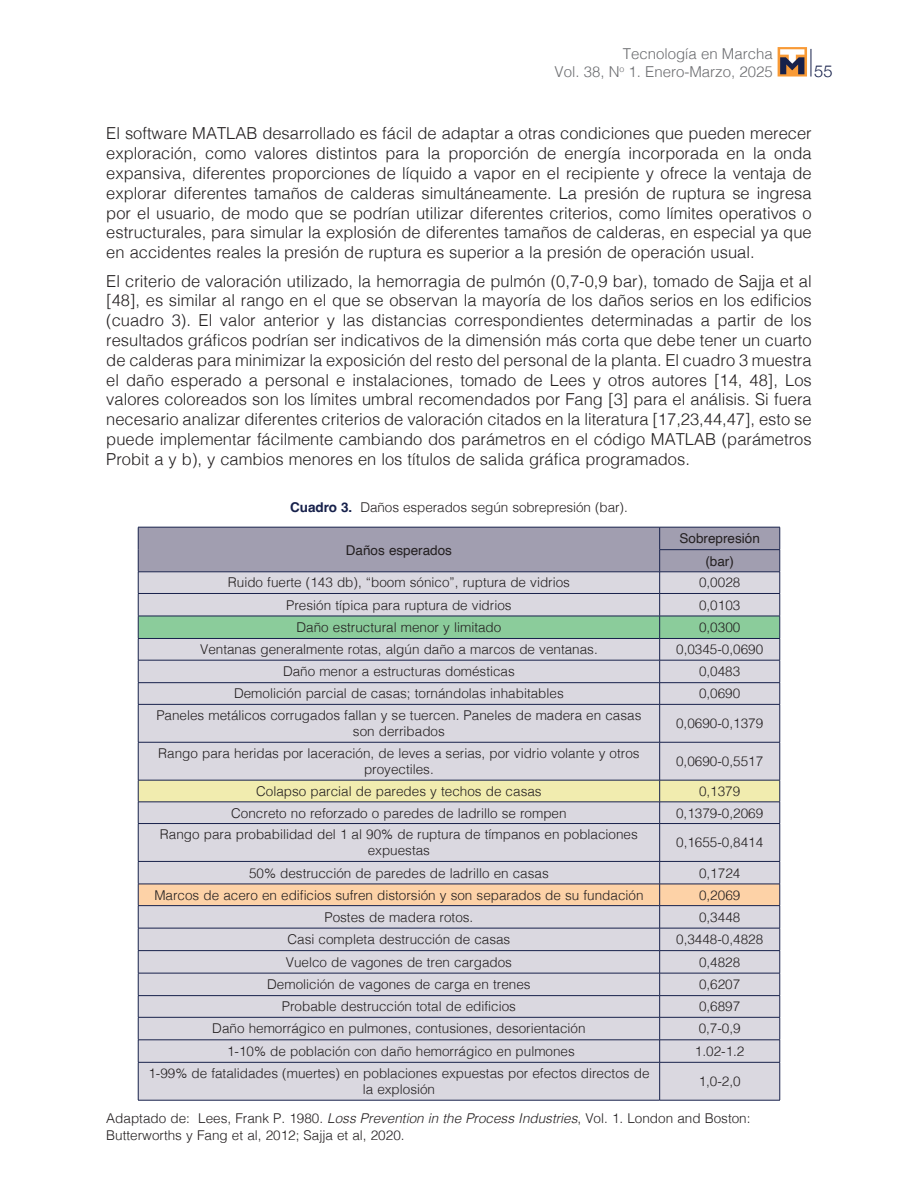
<style>
.page{position:relative;width:918px;height:1188px;background:#fff}
.page>*{position:absolute;margin:0;border:0;box-sizing:border-box;transform-origin:0 0}
.t1{font:300 16.5px/19.8px "Helvetica";color:#231f20;text-align:justify}
.t2{font:300 16.5px "Helvetica Neue";color:#17214b}
.t3{font:300 15px/18px "Helvetica";color:#6c6d70;text-align:right}
.t4{font:300 13.5px/16.2px "Helvetica";color:#231f20;text-align:center}
.t5{font:13.5px/22.4px "Helvetica";color:#231f20;text-align:center}
.s1{font-weight:700;color:#17214b}
.s2{font-style:italic}
</style>
<div class="page">
<svg style="left:811px;top:49px;width:1px;height:28px"></svg>
<svg style="left:778px;top:47px;width:29px;height:30px"></svg>
<svg style="left:780px;top:49px;width:24px;height:25px"></svg>
<div style="left:139px;top:705px;width:641px;height:395px;background:#dad8e0"></div>
<svg style="left:138px;top:527px;width:643px;height:177px;background:#bac0c5"></svg>
<hr style="left:138px;top:704px;width:522px;height:1px;background:#17214b">
<hr style="left:138px;top:705px;width:1px;height:37px;background:#17214b">
<hr style="left:660px;top:704px;width:120px;height:1px;background:#17214b">
<hr style="left:659px;top:705px;width:1px;height:37px;background:#17214b">
<hr style="left:780px;top:705px;width:1px;height:37px;background:#17214b">
<hr style="left:138px;top:742px;width:522px;height:1px;background:#17214b">
<hr style="left:138px;top:742px;width:1px;height:38px;background:#17214b">
<hr style="left:660px;top:742px;width:120px;height:1px;background:#17214b">
<hr style="left:659px;top:742px;width:1px;height:38px;background:#17214b">
<hr style="left:780px;top:742px;width:1px;height:38px;background:#17214b">
<svg style="left:138px;top:780px;width:643px;height:43px;background:#dcd9c2"></svg>
<hr style="left:138px;top:823px;width:522px;height:1px;background:#17214b">
<hr style="left:138px;top:824px;width:1px;height:37px;background:#17214b">
<hr style="left:660px;top:823px;width:120px;height:1px;background:#17214b">
<hr style="left:659px;top:824px;width:1px;height:37px;background:#17214b">
<hr style="left:780px;top:824px;width:1px;height:37px;background:#17214b">
<hr style="left:138px;top:861px;width:522px;height:1px;background:#17214b">
<hr style="left:660px;top:861px;width:120px;height:1px;background:#17214b">
<svg style="left:138px;top:862px;width:643px;height:200px;background:#d4cfd3"></svg>
<hr style="left:138px;top:1062px;width:522px;height:1px;background:#17214b">
<hr style="left:138px;top:1063px;width:1px;height:37px;background:#17214b">
<hr style="left:660px;top:1062px;width:120px;height:1px;background:#17214b">
<hr style="left:659px;top:1063px;width:1px;height:37px;background:#17214b">
<hr style="left:780px;top:1063px;width:1px;height:37px;background:#17214b">
<hr style="left:138px;top:1100px;width:522px;height:1px;background:#17214b">
<hr style="left:660px;top:1100px;width:120px;height:1px;background:#17214b">
<p class="t3" style="left:555px;top:43px;width:220px">Tecnología en Marcha<br>Vol. 38, N<sup>o</sup> 1. Enero-Marzo, 2025</p>
<p class="t2" style="left:814px;top:57px;width:20px">55</p>
<p class="t1" style="left:106px;top:122px;width:707px">El software MATLAB desarrollado es fácil de adaptar a otras condiciones que pueden merecer exploración, como valores distintos para la proporción de energía incorporada en la onda expansiva, diferentes proporciones de líquido a vapor en el recipiente y ofrece la ventaja de explorar diferentes tamaños de calderas simultáneamente. La presión de ruptura se ingresa por el usuario, de modo que se podrían utilizar diferentes criterios, como límites operativos o estructurales, para simular la explosión de diferentes tamaños de calderas, en especial ya que en accidentes reales la presión de ruptura es superior a la presión de operación usual.</p>
<p class="t1" style="left:106px;top:270px;width:707px">El criterio de valoración utilizado, la hemorragia de pulmón (0,7-0,9 bar), tomado de Sajja et al [48], es similar al rango en el que se observan la mayoría de los daños serios en los edificios (cuadro 3). El valor anterior y las distancias correspondientes determinadas a partir de los resultados gráficos podrían ser indicativos de la dimensión más corta que debe tener un cuarto de calderas para minimizar la exposición del resto del personal de la planta. El cuadro 3 muestra el daño esperado a personal e instalaciones, tomado de Lees y otros autores [14, 48], Los valores coloreados son los límites umbral recomendados por Fang [3] para el análisis. Si fuera necesario analizar diferentes criterios de valoración citados en la literatura [17,23,44,47], esto se puede implementar fácilmente cambiando dos parámetros en el código MATLAB (parámetros Probit a y b), y cambios menores en los títulos de salida gráfica programados.</p>
<p class="t4" style="left:290px;top:499px;width:339px"><span class="s1">Cuadro 3.</span> Daños esperados según sobrepresión (bar).</p>
<p class="t5" style="left:346px;top:539px;width:108px">Daños esperados</p>
<p class="t5" style="left:680px;top:528px;width:82px">Sobrepresión (bar)</p>
<p class="t4" style="left:228px;top:574px;width:344px">Ruido fuerte (143 db), “boom sónico”, ruptura de vidrios</p>
<p class="t4" style="left:699px;top:574px;width:43px">0,0028</p>
<p class="t4" style="left:286px;top:596px;width:227px">Presión típica para ruptura de vidrios</p>
<p class="t4" style="left:699px;top:596px;width:43px">0,0103</p>
<p class="t4" style="left:297px;top:618px;width:206px">Daño estructural menor y limitado</p>
<p class="t4" style="left:699px;top:618px;width:43px">0,0300</p>
<p class="t4" style="left:200px;top:640px;width:399px">Ventanas generalmente rotas, algún daño a marcos de ventanas.</p>
<p class="t4" style="left:676px;top:640px;width:89px">0,0345-0,0690</p>
<p class="t4" style="left:283px;top:662px;width:233px">Daño menor a estructuras domésticas</p>
<p class="t4" style="left:699px;top:662px;width:43px">0,0483</p>
<p class="t4" style="left:234px;top:685px;width:331px">Demolición parcial de casas; tornándolas inhabitables</p>
<p class="t4" style="left:699px;top:685px;width:43px">0,0690</p>
<p class="t4" style="left:156px;top:706px;width:487px">Paneles metálicos corrugados fallan y se tuercen. Paneles de madera en casas son derribados</p>
<p class="t4" style="left:676px;top:714px;width:89px">0,0690-0,1379</p>
<p class="t4" style="left:158px;top:744px;width:483px">Rango para heridas por laceración, de leves a serias, por vidrio volante y otros proyectiles.</p>
<p class="t4" style="left:676px;top:752px;width:89px">0,0690-0,5517</p>
<p class="t4" style="left:256px;top:782px;width:287px">Colapso parcial de paredes y techos de casas</p>
<p class="t4" style="left:699px;top:782px;width:43px">0,1379</p>
<p class="t4" style="left:231px;top:804px;width:337px">Concreto no reforzado o paredes de ladrillo se rompen</p>
<p class="t4" style="left:676px;top:804px;width:89px">0,1379-0,2069</p>
<p class="t4" style="left:160px;top:825px;width:479px">Rango para probabilidad del 1 al 90% de ruptura de tímpanos en poblaciones expuestas</p>
<p class="t4" style="left:676px;top:834px;width:89px">0,1655-0,8414</p>
<p class="t4" style="left:249px;top:864px;width:301px">50% destrucción de paredes de ladrillo en casas</p>
<p class="t4" style="left:699px;top:864px;width:43px">0,1724</p>
<p class="t4" style="left:154px;top:886px;width:491px">Marcos de acero en edificios sufren distorsión y son separados de su fundación</p>
<p class="t4" style="left:699px;top:886px;width:43px">0,2069</p>
<p class="t4" style="left:324px;top:908px;width:150px">Postes de madera rotos.</p>
<p class="t4" style="left:699px;top:908px;width:43px">0,3448</p>
<p class="t4" style="left:288px;top:930px;width:224px">Casi completa destrucción de casas</p>
<p class="t4" style="left:676px;top:930px;width:89px">0,3448-0,4828</p>
<p class="t4" style="left:286px;top:953px;width:228px">Vuelco de vagones de tren cargados</p>
<p class="t4" style="left:699px;top:953px;width:43px">0,4828</p>
<p class="t4" style="left:267px;top:975px;width:265px">Demolición de vagones de carga en trenes</p>
<p class="t4" style="left:699px;top:975px;width:43px">0,6207</p>
<p class="t4" style="left:282px;top:998px;width:236px">Probable destrucción total de edificios</p>
<p class="t4" style="left:699px;top:998px;width:43px">0,6897</p>
<p class="t4" style="left:212px;top:1020px;width:375px">Daño hemorrágico en pulmones, contusiones, desorientación</p>
<p class="t4" style="left:699px;top:1020px;width:44px">0,7-0,9</p>
<p class="t4" style="left:227px;top:1042px;width:349px">1-10% de población con daño hemorrágico en pulmones</p>
<p class="t4" style="left:695px;top:1042px;width:51px">1.02-1.2</p>
<p class="t4" style="left:148px;top:1064px;width:503px">1-99% de fatalidades (muertes) en poblaciones expuestas por efectos directos de la explosión</p>
<p class="t4" style="left:699px;top:1072px;width:44px">1,0-2,0</p>
<p class="t4" style="left:106px;top:1110px;width:646px;text-align:left">Adaptado de: Lees, Frank P. 1980. <span class="s2">Loss Prevention in the Process Industries</span>, Vol. 1. London and Boston:<br>Butterworths y Fang et al, 2012; Sajja et al, 2020.</p>
</div>
